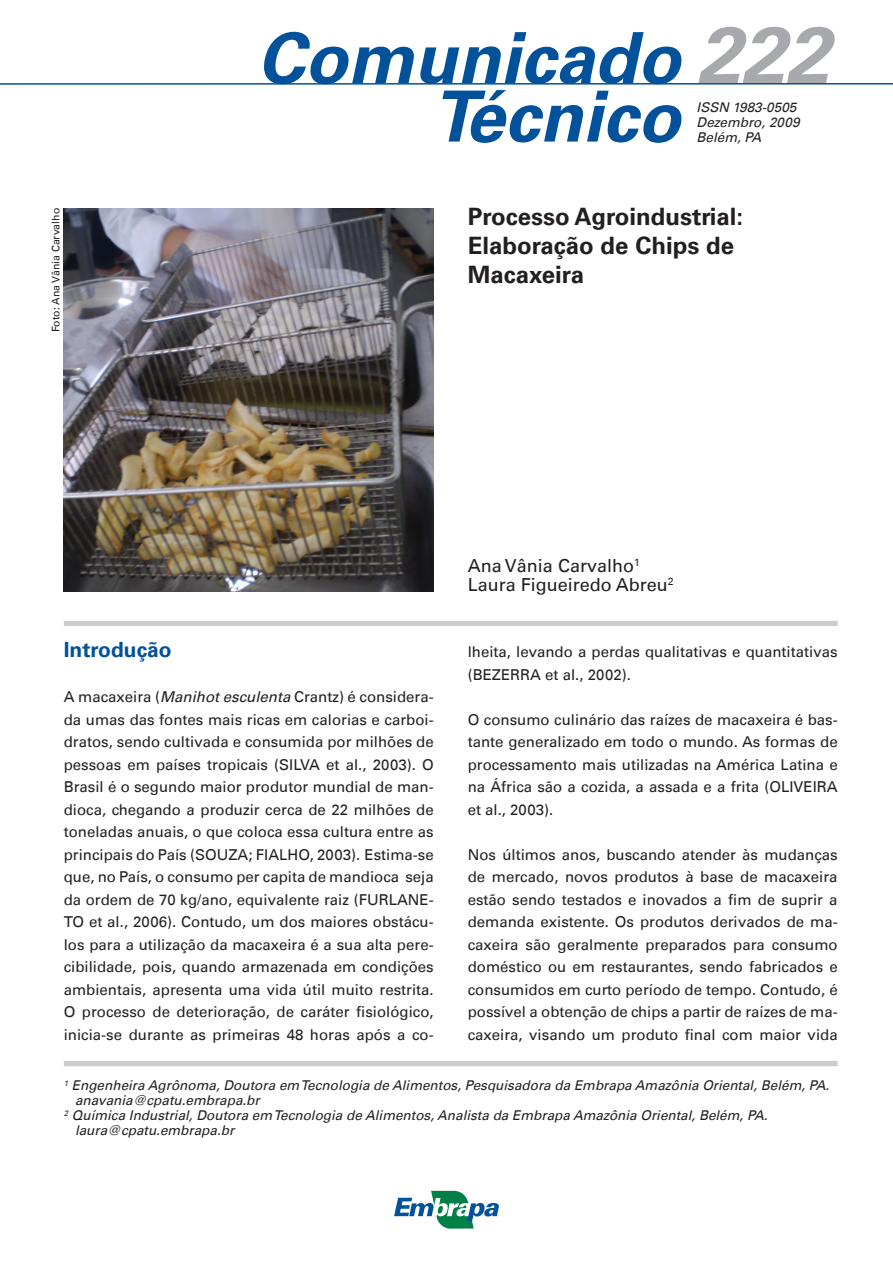
<style>
.page{position:relative;width:893px;height:1263px;background:#fff}
.page>*{position:absolute;margin:0;border:0;box-sizing:border-box;transform-origin:0 0}
.t1{font:italic 700 79.5px "Univers LT";color:#a8a9ad}
.t2{font:italic 700 70.5px/58.5px "Univers LT";color:#01519b;text-align:right}
.t3{font:700 24px/28.8px "Univers LT";color:#231f20}
.t4{font:700 21px "Univers LT";color:#01519b}
.t5{font:18px/19.5px "Univers LT";color:#231f20}
.t6{font:15px/22.5px "Univers LT";color:#231f20;text-align:justify}
.t7{font:italic 13.5px/15px "Univers LT";color:#231f20}
.t8{font:10.5px "Univers LT";color:#231f20}
.s1{font-style:italic}
</style>
<div class="page">
<img style="left:64px;top:208px;width:370px;height:383px">
<hr style="left:0;top:83px;width:893px;height:2px;background:#01519b">
<svg style="left:394px;top:1191px;width:105px;height:37px"></svg>
<div style="left:64px;top:1061px;width:774px;height:5px;background:#cccccb"></div>
<div style="left:64px;top:621px;width:774px;height:5px;background:#cccccb"></div>
<p class="t8" style="left:50px;top:332px;width:126px;rotate:-90deg">Foto: Ana Vânia Carvalho</p>
<h2 class="t2" style="left:257px;top:30px;width:424px">Comunicado<br>Técnico</h2>
<h1 class="t1" style="left:697px;top:8px;width:134px">222</h1>
<p class="t7" style="left:697px;top:99px;width:105px">ISSN 1983-0505<br>Dezembro, 2009<br>Belém, PA</p>
<h3 class="t3" style="left:468px;top:203px;width:277px">Processo Agroindustrial:<br>Elaboração de Chips de<br>Macaxeira</h3>
<p class="t5" style="left:468px;top:556px;width:207px">Ana Vânia Carvalho<sup>1<br></sup>Laura Figueiredo Abreu<sup>2</sup></p>
<h3 class="t4" style="left:64px;top:637px;width:109px">Introdução</h3>
<p class="t6" style="left:64px;top:686px;width:371px">A macaxeira (<span class="s1">Manihot esculenta</span> Crantz) é considera&shy;da umas das fontes mais ricas em calorias e carboi&shy;dratos, sendo cultivada e consumida por milhões de pessoas em países tropicais (SILVA et al., 2003). O Brasil é o segundo maior produtor mundial de man&shy;dioca, chegando a produzir cerca de 22 milhões de toneladas anuais, o que coloca essa cultura entre as principais do País (SOUZA; FIALHO, 2003). Estima-se que, no País, o consumo per capita de mandioca seja da ordem de 70 kg/ano, equivalente raiz (FURLANE-TO et al., 2006). Contudo, um dos maiores obstácu&shy;los para a utilização da macaxeira é a sua alta pere&shy;cibilidade, pois, quando armazenada em condições ambientais, apresenta uma vida útil muito restrita.<br>O processo de deterioração, de caráter fisiológico, inicia-se durante as primeiras 48 horas após a co-</p>
<p class="t6" style="left:468px;top:641px;width:371px">lheita, levando a perdas qualitativas e quantitativas (BEZERRA et al., 2002).</p>
<p class="t6" style="left:468px;top:708px;width:371px">O consumo culinário das raízes de macaxeira é bas&shy;tante generalizado em todo o mundo. As formas de processamento mais utilizadas na América Latina e na África são a cozida, a assada e a frita (OLIVEIRA et al., 2003).</p>
<p class="t6" style="left:468px;top:843px;width:371px">Nos últimos anos, buscando atender às mudanças de mercado, novos produtos à base de macaxeira estão sendo testados e inovados a fim de suprir a demanda existente. Os produtos derivados de ma&shy;caxeira são geralmente preparados para consumo doméstico ou em restaurantes, sendo fabricados e consumidos em curto período de tempo. Contudo, é possível a obtenção de chips a partir de raízes de ma&shy;caxeira, visando um produto final com maior vida</p>
<p class="t7" style="left:64px;top:1078px;width:767px"><sup>1</sup> Engenheira Agrônoma, Doutora em Tecnologia de Alimentos, Pesquisadora da Embrapa Amazônia Oriental, Belém, PA.</p>
<p class="t7" style="left:75px;top:1093px;width:186px">anavania@cpatu.embrapa.br</p>
<p class="t7" style="left:64px;top:1108px;width:705px"><sup>2</sup> Química Industrial, Doutora em Tecnologia de Alimentos, Analista da Embrapa Amazônia Oriental, Belém, PA.</p>
<p class="t7" style="left:75px;top:1123px;width:161px">laura@cpatu.embrapa.br</p>
</div>
